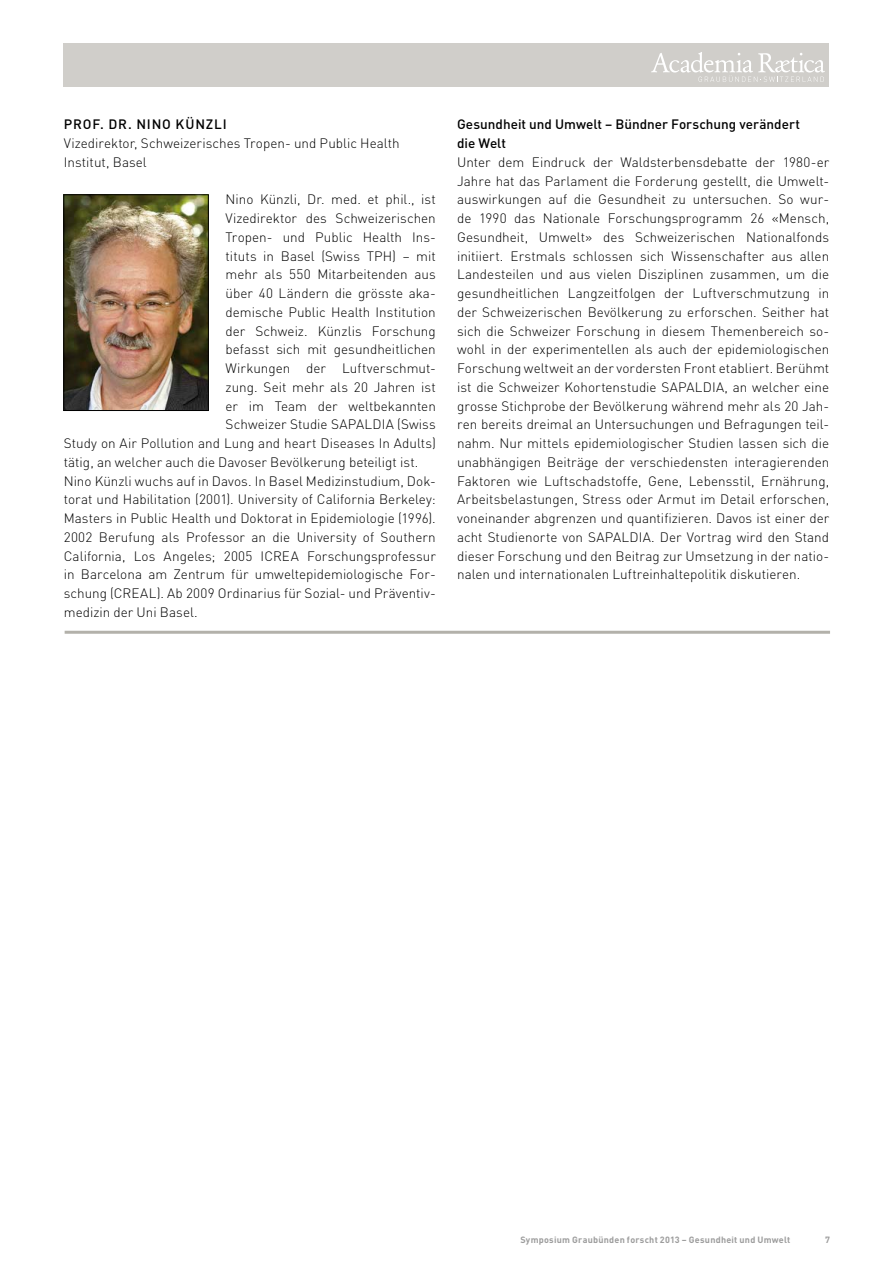
<style>
.page{position:relative;width:893px;height:1263px;background:#fff}
.page>*{position:absolute;margin:0;border:0;box-sizing:border-box;transform-origin:0 0}
.grundschrift{font:300 13.5px/18.8px "DIN";color:#000;text-align:justify}
.grundschrift-2{font:500 13.5px "DIN";letter-spacing:.005em;color:#000}
.grundschrift-3{font:500 13.5px "DIN";letter-spacing:.06em;color:#000}
.t1{font:700 9px "DIN";letter-spacing:.03em;color:#9c9c9c}
</style>
<div class="page">
<hr style="left:65px;top:631px;width:765px;height:3px;background:#b3b1aa">
<div style="left:64px;top:43px;width:765px;height:44px;background:#d0ceca"></div>
<svg style="left:651px;top:52px;width:174px;height:30px"></svg>
<img style="left:66px;top:197px;width:141px;height:212px">
<div style="left:64px;top:195px;width:145px;height:216px;border:1px solid #000"></div>
<p class="grundschrift-3" style="left:64px;top:116px;width:165px">PROF. DR. NINO KÜNZLI</p>
<p class="grundschrift" style="left:64px;top:134px;width:337px">Vizedirektor, Schweizerisches Tropen- und Public Health<br>Institut, Basel</p>
<p class="grundschrift" style="left:226px;top:190px;width:212px">Nino Künzli, Dr. med. et phil., ist</p>
<p class="grundschrift" style="left:226px;top:209px;width:212px">Vizedirektor des Schweizerischen</p>
<p class="grundschrift" style="left:226px;top:227px;width:212px">Tropen- und Public Health Ins-</p>
<p class="grundschrift" style="left:226px;top:246px;width:212px">tituts in Basel (Swiss TPH) – mit</p>
<p class="grundschrift" style="left:226px;top:265px;width:212px">mehr als 550 Mitarbeitenden aus</p>
<p class="grundschrift" style="left:226px;top:284px;width:212px">über 40 Ländern die grösste aka-</p>
<p class="grundschrift" style="left:226px;top:302px;width:212px">demische Public Health Institution</p>
<p class="grundschrift" style="left:226px;top:321px;width:212px">der Schweiz. Künzlis Forschung</p>
<p class="grundschrift" style="left:226px;top:340px;width:212px">befasst sich mit gesundheitlichen</p>
<p class="grundschrift" style="left:226px;top:359px;width:212px">Wirkungen der Luftverschmut-</p>
<p class="grundschrift" style="left:226px;top:377px;width:212px">zung. Seit mehr als 20 Jahren ist</p>
<p class="grundschrift" style="left:226px;top:396px;width:212px">er im Team der weltbekannten</p>
<p class="grundschrift" style="left:226px;top:415px;width:212px">Schweizer Studie SAPALDIA (Swiss</p>
<p class="grundschrift" style="left:64px;top:434px;width:374px">Study on Air Pollution and Lung and heart Diseases In Adults)</p>
<p class="grundschrift" style="left:64px;top:452px;width:356px">tätig, an welcher auch die Davoser Bevölkerung beteiligt ist.</p>
<p class="grundschrift" style="left:64px;top:471px;width:374px">Nino Künzli wuchs auf in Davos. In Basel Medizinstudium, Dok&shy;torat und Habilitation (2001). University of California Berkeley:<br>Masters in Public Health und Doktorat in Epidemiologie (1996).<br>2002 Berufung als Professor an die University of Southern California, Los Angeles; 2005 ICREA Forschungsprofessur in Barcelona am Zentrum für umweltepidemiologische For&shy;schung (CREAL). Ab 2009 Ordinarius für Sozial- und Präventiv&shy;medizin der Uni Basel.</p>
<p class="grundschrift-2" style="left:457px;top:116px;width:345px">Gesundheit und Umwelt – Bündner Forschung verändert</p>
<p class="grundschrift-2" style="left:457px;top:135px;width:50px">die Welt</p>
<p class="grundschrift" style="left:457px;top:152px;width:374px">Unter dem Eindruck der Waldsterbensdebatte der 1980-er Jahre hat das Parlament die Forderung gestellt, die Umwelt&shy;auswirkungen auf die Gesundheit zu untersuchen. So wur&shy;de 1990 das Nationale Forschungsprogramm 26 «Mensch, Gesundheit, Umwelt» des Schweizerischen Nationalfonds initiiert. Erstmals schlossen sich Wissenschafter aus allen Landesteilen und aus vielen Disziplinen zusammen, um die gesundheitlichen Langzeitfolgen der Luftverschmutzung in der Schweizerischen Bevölkerung zu erforschen. Seither hat sich die Schweizer Forschung in diesem Themenbereich so&shy;wohl in der experimentellen als auch der epidemiologischen Forschung weltweit an der vordersten Front etabliert. Berühmt ist die Schweizer Kohortenstudie SAPALDIA, an welcher eine grosse Stichprobe der Bevölkerung während mehr als 20 Jah&shy;ren bereits dreimal an Untersuchungen und Befragungen teil&shy;nahm. Nur mittels epidemiologischer Studien lassen sich die unabhängigen Beiträge der verschiedensten interagierenden Faktoren wie Luftschadstoffe, Gene, Lebensstil, Ernährung, Arbeitsbelastungen, Stress oder Armut im Detail erforschen, voneinander abgrenzen und quantifizieren. Davos ist einer der acht Studienorte von SAPALDIA. Der Vortrag wird den Stand dieser Forschung und den Beitrag zur Umsetzung in der natio&shy;nalen und internationalen Luftreinhaltepolitik diskutieren.</p>
<p class="t1" style="left:520px;top:1234px;width:271px">Symposium Graubünden forscht 2013 – Gesundheit und Umwelt</p>
<p class="t1" style="left:825px;top:1234px;width:6px">7</p>
</div>
